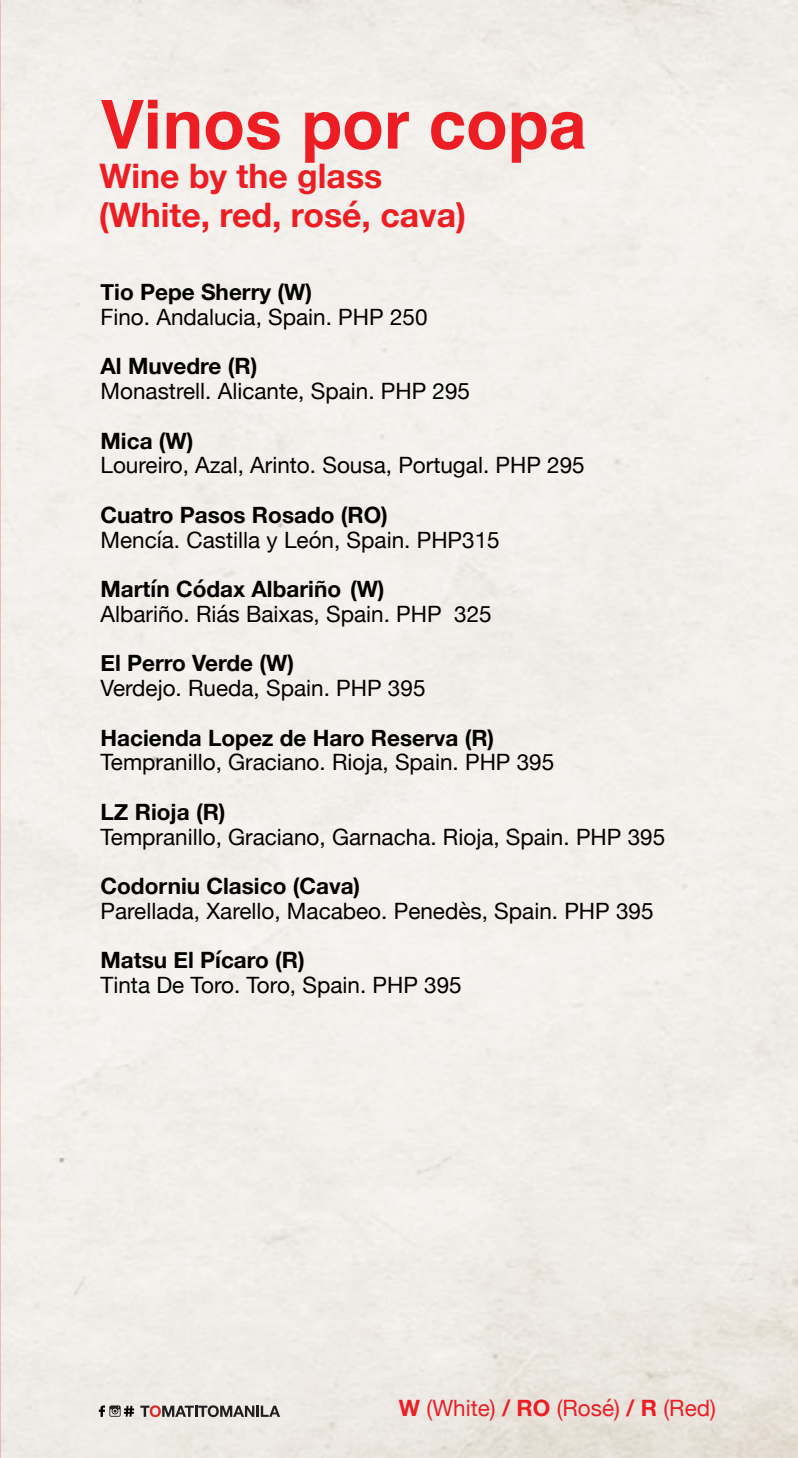
<style>
.page{position:relative;width:798px;height:1458px;background:#fff}
.page>*{position:absolute;margin:0;border:0;box-sizing:border-box;transform-origin:0 0}
.t1{font:700 67.5px "Helvetica";color:#ed1d24}
.t2{font:700 33.75px/39.4px "Helvetica Neue";color:#ed1d24}
.t3{font:22.5px "Helvetica Neue";color:#000}
.t4{font:700 22.5px "Helvetica Neue";color:#000}
.t5{font:22.5px "Helvetica Neue";color:#ed1d24}
.s1{font-weight:700}
</style>
<div class="page">
<svg style="left:140px;top:1405px;width:140px;height:12px;background:#948a87"></svg>
<svg style="left:99px;top:1405px;width:35px;height:12px"></svg>
<h1 class="t1" style="left:99px;top:70px;width:488px">Vinos por copa</h1>
<h2 class="t2" style="left:99px;top:157px;width:368px">Wine by the glass (White, red, rosé, cava)</h2>
<p class="t4" style="left:100px;top:274px;width:213px">Tio Pepe Sherry (W)</p>
<p class="t3" style="left:100px;top:301px;width:328px">Fino. Andalucia, Spain. PHP 250</p>
<p class="t4" style="left:100px;top:349px;width:158px">Al Muvedre (R)</p>
<p class="t3" style="left:100px;top:375px;width:371px">Monastrell. Alicante, Spain. PHP 295</p>
<p class="t4" style="left:100px;top:423px;width:94px">Mica (W)</p>
<p class="t3" style="left:100px;top:449px;width:485px">Loureiro, Azal, Arinto. Sousa, Portugal. PHP 295</p>
<p class="t4" style="left:100px;top:497px;width:289px">Cuatro Pasos Rosado (RO)</p>
<p class="t3" style="left:100px;top:523px;width:400px">Mencía. Castilla y León, Spain. PHP315</p>
<p class="t4" style="left:100px;top:571px;width:285px">Martín Códax Albariño (W)</p>
<p class="t3" style="left:100px;top:598px;width:392px">Albariño. Riás Baixas, Spain. PHP 325</p>
<p class="t4" style="left:100px;top:646px;width:195px">El Perro Verde (W)</p>
<p class="t3" style="left:100px;top:672px;width:326px">Verdejo. Rueda, Spain. PHP 395</p>
<p class="t4" style="left:100px;top:720px;width:395px">Hacienda Lopez de Haro Reserva (R)</p>
<p class="t3" style="left:100px;top:746px;width:455px">Tempranillo, Graciano. Rioja, Spain. PHP 395</p>
<p class="t4" style="left:100px;top:794px;width:126px">LZ Rioja (R)</p>
<p class="t3" style="left:100px;top:820px;width:566px">Tempranillo, Graciano, Garnacha. Rioja, Spain. PHP 395</p>
<p class="t4" style="left:100px;top:868px;width:261px">Codorniu Clasico (Cava)</p>
<p class="t3" style="left:100px;top:895px;width:554px">Parellada, Xarello, Macabeo. Penedès, Spain. PHP 395</p>
<p class="t4" style="left:100px;top:943px;width:206px">Matsu El Pícaro (R)</p>
<p class="t3" style="left:100px;top:969px;width:362px">Tinta De Toro. Toro, Spain. PHP 395</p>
<p class="t5" style="left:399px;top:1392px;width:318px"><span class="s1">W</span> (White) <span class="s1">/ RO</span> (Rosé) <span class="s1">/ R</span> (Red)</p>
</div>
